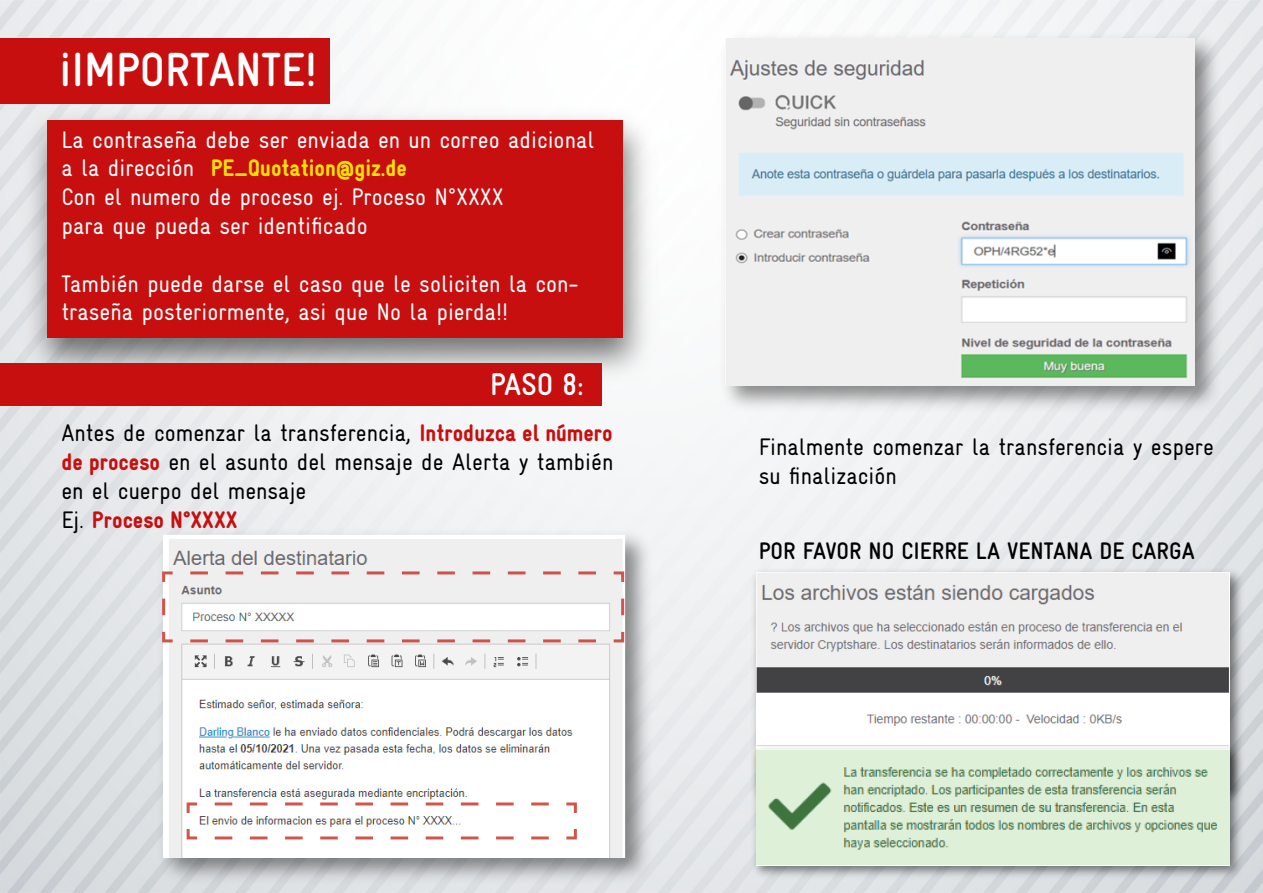
<style>
.page{position:relative;width:1263px;height:893px;background:#fff}
.page>*{position:absolute;margin:0;border:0;box-sizing:border-box;transform-origin:0 0}
.t1{font:700 condensed 48px "Gravur";color:#fff}
.t2{font:700 condensed 31.5px "Gravur";color:#fff}
.t3{font:condensed 24px/28.8px "Gravur";color:#fff}
.t4{font:condensed 24px/28.8px "Gravur";color:#000}
.t5{font:700 condensed 24px "Gravur";color:#000}
.s1{font-weight:900;color:#f7e006}
.s2{font-weight:900;color:#c80f0f}
</style>
<div class="page">
<img style="left:0;top:0;width:1263px;height:893px">
<img style="left:13px;top:99px;width:652px;height:294px">
<div style="left:47px;top:120px;width:576px;height:218px;background:#c80f0f"></div>
<img style="left:152px;top:523px;width:506px;height:368px">
<img style="left:164px;top:534px;width:462px;height:323px">
<img style="left:713px;top:27px;width:514px;height:392px">
<img style="left:725px;top:39px;width:469px;height:347px">
<div style="left:0;top:38px;width:330px;height:66px;background:#c80f0f"></div>
<div style="left:0;top:363px;width:601px;height:43px;background:#c80f0f"></div>
<img style="left:748px;top:564px;width:499px;height:242px">
<img style="left:756px;top:573px;width:473px;height:168px">
<img style="left:748px;top:741px;width:498px;height:142px">
<img style="left:756px;top:750px;width:473px;height:116px">
<svg style="left:162px;top:629px;width:434px;height:13px"></svg>
<svg style="left:162px;top:571px;width:14px;height:44px"></svg>
<svg style="left:190px;top:571px;width:415px;height:3px"></svg>
<svg style="left:611px;top:571px;width:13px;height:14px"></svg>
<svg style="left:611px;top:599px;width:13px;height:43px"></svg>
<svg style="left:563px;top:826px;width:14px;height:13px"></svg>
<svg style="left:206px;top:836px;width:343px;height:3px"></svg>
<svg style="left:187px;top:826px;width:13px;height:13px"></svg>
<svg style="left:187px;top:802px;width:13px;height:14px"></svg>
<svg style="left:215px;top:802px;width:362px;height:14px"></svg>
<h1 class="t1" style="left:60px;top:43px;width:259px">¡IMPORTANTE!</h1>
<p class="t3" style="left:61px;top:125px;width:535px">La contraseña debe ser enviada en un correo adicional a la dirección <span class="s1">PE_Quotation@giz.de<br></span>Con el numero de proceso ej. Proceso N°XXXX<br>para que pueda ser identificado</p>
<p class="t3" style="left:61px;top:269px;width:519px">También puede darse el caso que le soliciten la con&shy;traseña posteriormente, asi que No la pierda!!</p>
<h2 class="t2" style="left:490px;top:367px;width:95px">PASO 8:</h2>
<p class="t4" style="left:61px;top:419px;width:553px">Antes de comenzar la transferencia, <span class="s2">Introduzca el número de proceso</span> en el asunto del mensaje de Alerta y también en el cuerpo del mensaje<br>Ej. <span class="s2">Proceso N°XXXX</span></p>
<p class="t4" style="left:759px;top:432px;width:457px">Finalmente comenzar la transferencia y espere su finalización</p>
<p class="t5" style="left:759px;top:538px;width:438px">POR FAVOR NO CIERRE LA VENTANA DE CARGA</p>
</div>
